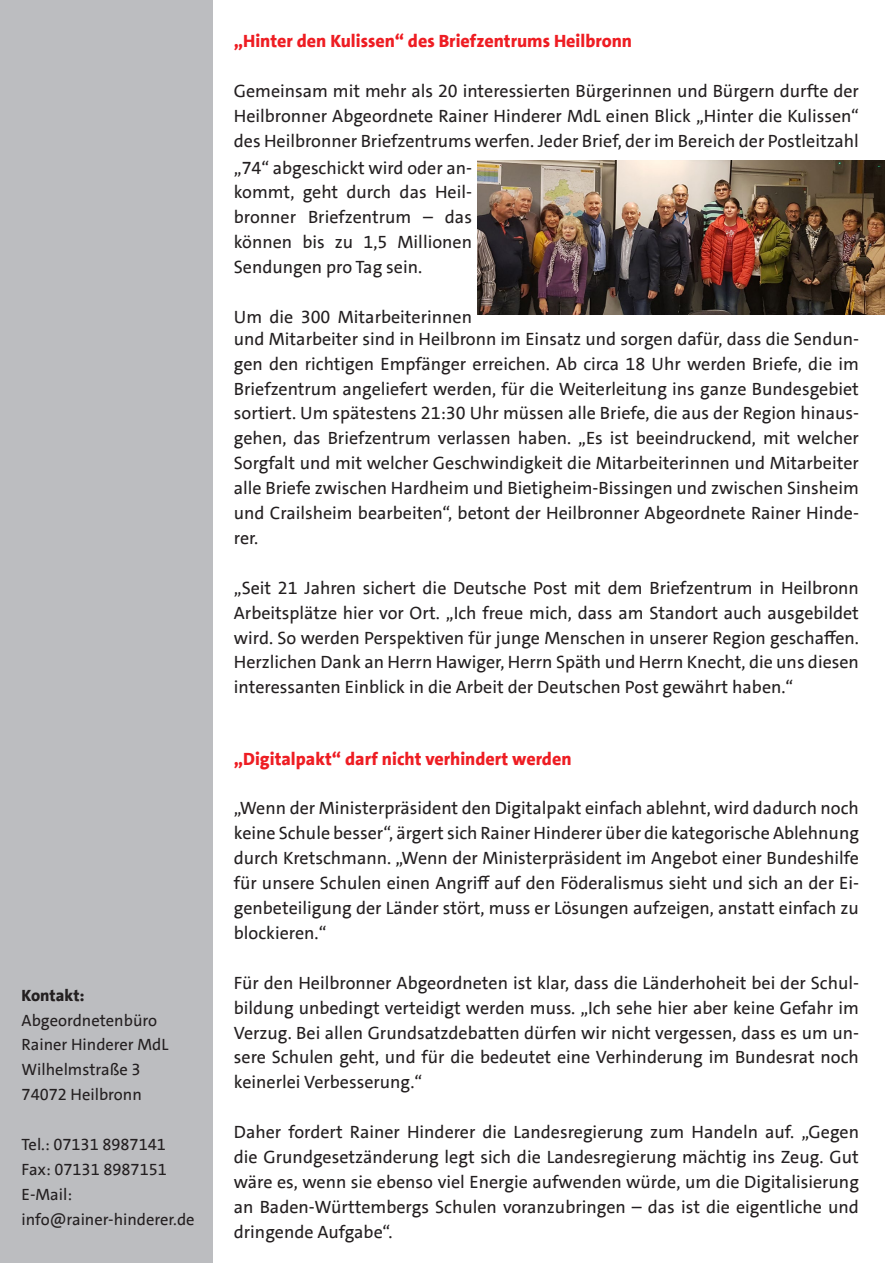
<style>
.page{position:relative;width:893px;height:1263px;background:#fff}
.page>*{position:absolute;margin:0;border:0;box-sizing:border-box;transform-origin:0 0}
.t1{font:18px/24.9px "SPD The Sans";color:#231f20;text-align:justify}
.t2{font:800 18px "SPD The Sans";color:#ee1d23}
.Fließtext{font:16.5px "SPD The Sans";color:#231f20}
.Fließtext-2{font:800 16.5px "SPD The Sans";color:#231f20}
</style>
<div class="page">
<div style="left:0;top:0;width:213px;height:1263px;background:#bcbdc0"></div>
<img style="left:477px;top:160px;width:407px;height:155px">
<p class="Fließtext-2" style="left:22px;top:984px;width:65px">Kontakt:</p>
<p class="Fließtext" style="left:22px;top:1009px;width:137px">Abgeordnetenbüro</p>
<p class="Fließtext" style="left:22px;top:1034px;width:148px">Rainer Hinderer MdL</p>
<p class="Fließtext" style="left:22px;top:1059px;width:120px">Wilhelmstraße 3</p>
<p class="Fließtext" style="left:22px;top:1084px;width:122px">74072 Heilbronn</p>
<p class="Fließtext" style="left:22px;top:1134px;width:146px">Tel.: 07131 8987141</p>
<p class="Fließtext" style="left:22px;top:1159px;width:147px">Fax: 07131 8987151</p>
<p class="Fließtext" style="left:22px;top:1184px;width:52px">E-Mail:</p>
<p class="Fließtext" style="left:22px;top:1208px;width:175px">info@rainer-hinderer.de</p>
<p class="t2" style="left:234px;top:30px;width:400px">„Hinter den Kulissen“ des Briefzentrums Heilbronn</p>
<p class="t1" style="left:234px;top:79px;width:627px">Gemeinsam mit mehr als 20 interessierten Bürgerinnen und Bürgern durfte der Heilbronner Abgeordnete Rainer Hinderer MdL einen Blick „Hinter die Kulissen“ des Heilbronner Briefzentrums werfen. Jeder Brief, der im Bereich der Postleitzahl</p>
<p class="t1" style="left:234px;top:155px;width:240px">„74“ abgeschickt wird oder an&shy;kommt, geht durch das Heil&shy;bronner Briefzentrum – das können bis zu 1,5 Millionen Sendungen pro Tag sein.</p>
<p class="t1" style="left:234px;top:306px;width:627px;line-height:21.8px">Um die 300 Mitarbeiterinnen<br>und Mitarbeiter sind in Heilbronn im Einsatz und sorgen dafür, dass die Sendun-</p>
<p class="t1" style="left:234px;top:351px;width:627px">gen den richtigen Empfänger erreichen. Ab circa 18 Uhr werden Briefe, die im Briefzentrum angeliefert werden, für die Weiterleitung ins ganze Bundesgebiet sortiert. Um spätestens 21:30 Uhr müssen alle Briefe, die aus der Region hinaus&shy;gehen, das Briefzentrum verlassen haben. „Es ist beeindruckend, mit welcher Sorgfalt und mit welcher Geschwindigkeit die Mitarbeiterinnen und Mitarbeiter alle Briefe zwischen Hardheim und Bietigheim-Bissingen und zwischen Sinsheim und Crailsheim bearbeiten“, betont der Heilbronner Abgeordnete Rainer Hinde&shy;rer.</p>
<p class="t1" style="left:234px;top:575px;width:627px">„Seit 21 Jahren sichert die Deutsche Post mit dem Briefzentrum in Heilbronn Arbeitsplätze hier vor Ort. „Ich freue mich, dass am Standort auch ausgebildet wird. So werden Perspektiven für junge Menschen in unserer Region geschaffen.<br>Herzlichen Dank an Herrn Hawiger, Herrn Späth und Herrn Knecht, die uns diesen interessanten Einblick in die Arbeit der Deutschen Post gewährt haben.“</p>
<p class="t2" style="left:234px;top:747px;width:339px">„Digitalpakt“ darf nicht verhindert werden</p>
<p class="t1" style="left:234px;top:796px;width:627px">„Wenn der Ministerpräsident den Digitalpakt einfach ablehnt, wird dadurch noch keine Schule besser“, ärgert sich Rainer Hinderer über die kategorische Ablehnung durch Kretschmann. „Wenn der Ministerpräsident im Angebot einer Bundeshilfe für unsere Schulen einen Angriff auf den Föderalismus sieht und sich an der Ei&shy;genbeteiligung der Länder stört, muss er Lösungen aufzeigen, anstatt einfach zu blockieren.“</p>
<p class="t1" style="left:234px;top:970px;width:627px">Für den Heilbronner Abgeordneten ist klar, dass die Länderhoheit bei der Schul&shy;bildung unbedingt verteidigt werden muss. „Ich sehe hier aber keine Gefahr im Verzug. Bei allen Grundsatzdebatten dürfen wir nicht vergessen, dass es um un&shy;sere Schulen geht, und für die bedeutet eine Verhinderung im Bundesrat noch keinerlei Verbesserung.“</p>
<p class="t1" style="left:234px;top:1120px;width:627px">Daher fordert Rainer Hinderer die Landesregierung zum Handeln auf. „Gegen die Grundgesetzänderung legt sich die Landesregierung mächtig ins Zeug. Gut wäre es, wenn sie ebenso viel Energie aufwenden würde, um die Digitalisierung an Baden-Württembergs Schulen voranzubringen – das ist die eigentliche und dringende Aufgabe“.</p>
</div>
